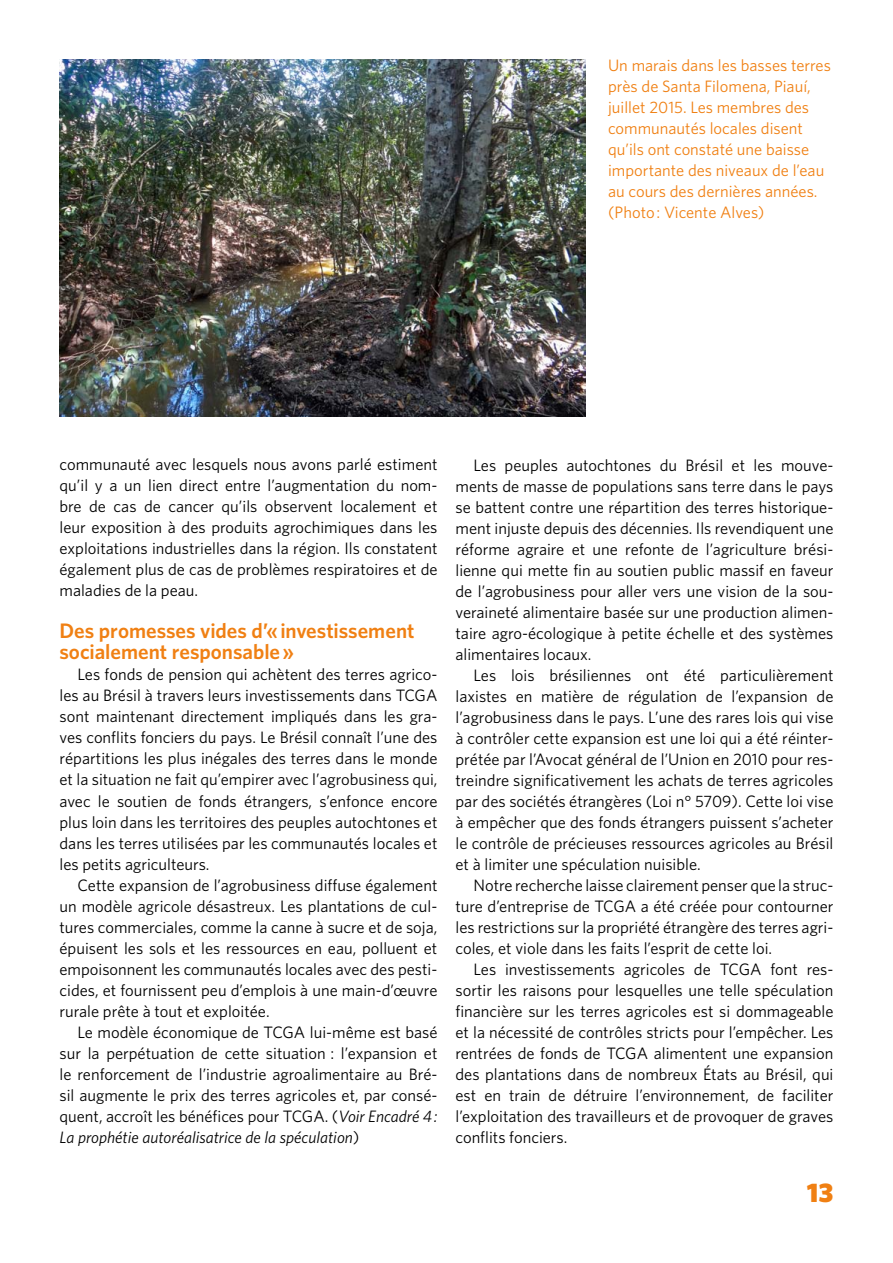
<style>
.page{position:relative;width:893px;height:1263px;background:#fff}
.page>*{position:absolute;margin:0;border:0;box-sizing:border-box;transform-origin:0 0}
.t1{font:900 27px "Whitney";color:#f08013}
.t2{font:600 21px/21px "Whitney";color:#f08013}
.t3{font:16.5px/21px "Whitney";color:#000;text-align:justify}
.t4{font:16.5px/21px "Whitney";color:#f08013}
.s1{font-style:italic}
</style>
<div class="page">
<img style="left:60px;top:60px;width:526px;height:357px">
<p class="t4" style="left:608px;top:55px;width:224px">Un marais dans les basses terres près de Santa Filomena, Piauí, juillet 2015. Les membres des communautés locales disent qu’ils ont constaté une baisse importante des niveaux de l’eau au cours des dernières années. (Photo : Vicente Alves)</p>
<p class="t3" style="left:60px;top:454px;width:379px">communauté avec lesquels nous avons parlé estiment qu’il y a un lien direct entre l’augmentation du nom&shy;bre de cas de cancer qu’ils observent localement et leur exposition à des produits agrochimiques dans les exploitations industrielles dans la région. Ils constatent également plus de cas de problèmes respiratoires et de maladies de la peau.</p>
<p class="t2" style="left:60px;top:620px;width:356px">Des promesses vides d’« investissement socialement responsable »</p>
<p class="t3" style="left:60px;top:664px;width:379px;text-indent:18px">Les fonds de pension qui achètent des terres agrico&shy;les au Brésil à travers leurs investissements dans TCGA sont maintenant directement impliqués dans les gra&shy;ves conflits fonciers du pays. Le Brésil connaît l’une des répartitions les plus inégales des terres dans le monde et la situation ne fait qu’empirer avec l’agrobusiness qui, avec le soutien de fonds étrangers, s’enfonce encore plus loin dans les territoires des peuples autochtones et dans les terres utilisées par les communautés locales et les petits agriculteurs.</p>
<p class="t3" style="left:60px;top:874px;width:379px;text-indent:18px">Cette expansion de l’agrobusiness diffuse également un modèle agricole désastreux. Les plantations de cul&shy;tures commerciales, comme la canne à sucre et de soja, épuisent les sols et les ressources en eau, polluent et empoisonnent les communautés locales avec des pesti&shy;cides, et fournissent peu d’emplois à une main-d’œuvre rurale prête à tout et exploitée.</p>
<p class="t3" style="left:60px;top:1021px;width:379px;text-indent:18px">Le modèle économique de TCGA lui-même est basé sur la perpétuation de cette situation : l’expansion et le renforcement de l’industrie agroalimentaire au Bré&shy;sil augmente le prix des terres agricoles et, par consé&shy;quent, accroît les bénéfices pour TCGA. (<span class="s1">Voir Encadré 4 :<br>La prophétie autoréalisatrice de la spéculation</span>)</p>
<p class="t3" style="left:455px;top:454px;width:379px;text-indent:18px">Les peuples autochtones du Brésil et les mouve&shy;ments de masse de populations sans terre dans le pays se battent contre une répartition des terres historique&shy;ment injuste depuis des décennies. Ils revendiquent une réforme agraire et une refonte de l’agriculture brési&shy;lienne qui mette fin au soutien public massif en faveur de l’agrobusiness pour aller vers une vision de la sou&shy;veraineté alimentaire basée sur une production alimen&shy;taire agro-écologique à petite échelle et des systèmes alimentaires locaux.</p>
<p class="t3" style="left:455px;top:664px;width:379px;text-indent:18px">Les lois brésiliennes ont été particulièrement laxistes en matière de régulation de l’expansion de l’agrobusiness dans le pays. L’une des rares lois qui vise à contrôler cette expansion est une loi qui a été réinter&shy;prétée par l’Avocat général de l’Union en 2010 pour res&shy;treindre significativement les achats de terres agricoles par des sociétés étrangères (Loi n° 5709). Cette loi vise à empêcher que des fonds étrangers puissent s’acheter le contrôle de précieuses ressources agricoles au Brésil et à limiter une spéculation nuisible.</p>
<p class="t3" style="left:455px;top:874px;width:379px;text-indent:18px">Notre recherche laisse clairement penser que la struc&shy;ture d’entreprise de TCGA a été créée pour contourner les restrictions sur la propriété étrangère des terres agri&shy;coles, et viole dans les faits l’esprit de cette loi.</p>
<p class="t3" style="left:455px;top:958px;width:379px;text-indent:18px">Les investissements agricoles de TCGA font res&shy;sortir les raisons pour lesquelles une telle spéculation financière sur les terres agricoles est si dommageable et la nécessité de contrôles stricts pour l’empêcher. Les rentrées de fonds de TCGA alimentent une expansion des plantations dans de nombreux États au Brésil, qui est en train de détruire l’environnement, de faciliter l’exploitation des travailleurs et de provoquer de graves conflits fonciers.</p>
<h1 class="t1" style="left:807px;top:1176px;width:28px">13</h1>
</div>
